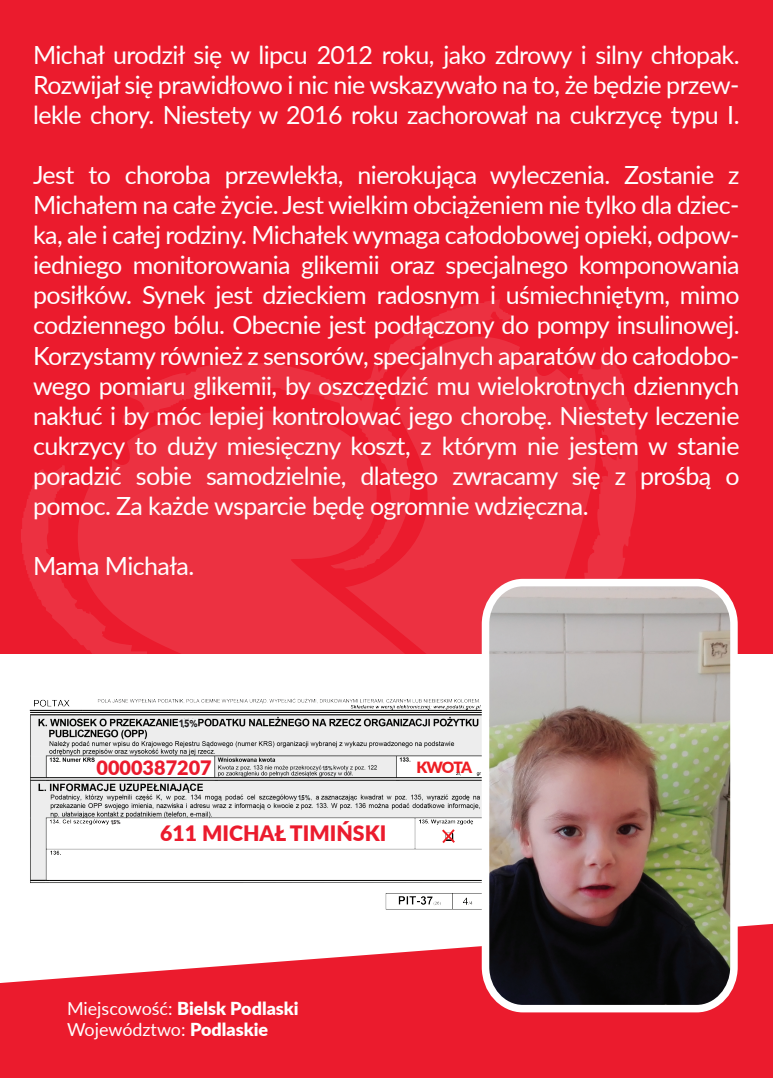
<style>
.page{position:relative;width:773px;height:1078px;background:#fff}
.page>*{position:absolute;margin:0;border:0;box-sizing:border-box;transform-origin:0 0}
.t1{font:25px/30px "Lato";letter-spacing:-.025em;color:#fff;text-align:justify}
.t2{font:900 21.25px "Lato";color:#eb1b2d}
.t3{font:900 19.75px "Lato";color:#eb1b2d}
.t4{font:18px/21.5px "Lato";color:#fff}
.t5{font:900 15.5px "Lato";letter-spacing:-.07em;color:#ee1d23}
.t6{font:700 10.5px "Avenir Next LT Pro";color:#231f20;scale:.81 1}
.t7{font:700 7px "Arial";color:#231f20;scale:.81 1}
.t8{font:700 5.75px "Arial";color:#231f20;scale:.81 1}
.t9{font:700 5.5px "Avenir Next LT Pro";color:#231f20;scale:.81 1}
.s1{font-size:8.25px}
.s2{font-size:9.75px}
.s3{font-size:4.5px}
.s4{font-size:5.5px}
.s5{font-size:6.5px}
.s6{font-weight:900}
</style>
<div class="page">
<div style="left:0;top:0;width:772px;height:785px;background:#eb1b2d"></div>
<svg style="left:21px;top:299px;width:616px;height:342px"></svg>
<svg style="left:78px;top:403px;width:419px;height:251px;fill:#ec3141"></svg>
<div style="left:0;top:654px;width:772px;height:351px;background:#fff"></div>
<svg style="left:0;top:924px;width:772px;height:153px;fill:#eb1b2d"></svg>
<img style="left:29px;top:698px;width:449px;height:212px">
<div style="left:179px;top:719px;width:19px;height:9px;background:#edf1f2"></div>
<svg style="left:442px;top:829px;width:13px;height:13px"></svg>
<div style="left:298px;top:794px;width:12px;height:7px;background:#eef2f2"></div>
<div style="left:322px;top:765px;width:10px;height:5px;background:#eef2f2"></div>
<div style="left:111px;top:819px;width:12px;height:6px;background:#fff"></div>
<img style="left:478px;top:575px;width:263px;height:440px">
<p class="t1" style="left:33px;top:39px;width:708px">Michał urodził się w lipcu 2012 roku, jako zdrowy i silny chłopak.<br>Rozwijał się prawidłowo i nic nie wskazywało na to, że będzie przew&shy;lekle chory. Niestety w 2016 roku zachorował na cukrzycę typu I.</p>
<p class="t1" style="left:33px;top:159px;width:708px">Jest to choroba przewlekła, nierokująca wyleczenia. Zostanie z Michałem na całe życie. Jest wielkim obciążeniem nie tylko dla dziec&shy;ka, ale i całej rodziny. Michałek wymaga całodobowej opieki, odpow&shy;iedniego monitorowania glikemii oraz specjalnego komponowania posiłków. Synek jest dzieckiem radosnym i uśmiechniętym, mimo codziennego bólu. Obecnie jest podłączony do pompy insulinowej.<br>Korzystamy również z sensorów, specjalnych aparatów do całodobo&shy;wego pomiaru glikemii, by oszczędzić mu wielokrotnych dziennych nakłuć i by móc lepiej kontrolować jego chorobę. Niestety leczenie cukrzycy to duży miesięczny koszt, z którym nie jestem w stanie poradzić sobie samodzielnie, dlatego zwracamy się z prośbą o pomoc. Za każde wsparcie będę ogromnie wdzięczna.</p>
<p class="t1" style="left:33px;top:549px;width:163px">Mama Michała.</p>
<p class="t6" style="left:179px;top:716px;width:25px">1 5<span class="s1">,</span> <span class="s2">%</span></p>
<p class="t3" style="left:97px;top:752px;width:117px">0000387207</p>
<p class="t5" style="left:416px;top:755px;width:57px">KWOTA</p>
<p class="t8" style="left:322px;top:763px;width:14px">1 5<span class="s3">,</span> <span class="s4">%</span></p>
<p class="t7" style="left:298px;top:792px;width:17px">1 5<span class="s4">,</span> <span class="s5">%</span></p>
<p class="t9" style="left:111px;top:818px;width:14px">1 5, %</p>
<p class="t2" style="left:160px;top:817px;width:228px">611 MICHAŁ TIMIŃSKI</p>
<p class="t4" style="left:67px;top:996px;width:233px">Miejscowość: <span class="s6">Bielsk Podlaski<br></span>Województwo: <span class="s6">Podlaskie</span></p>
</div>
